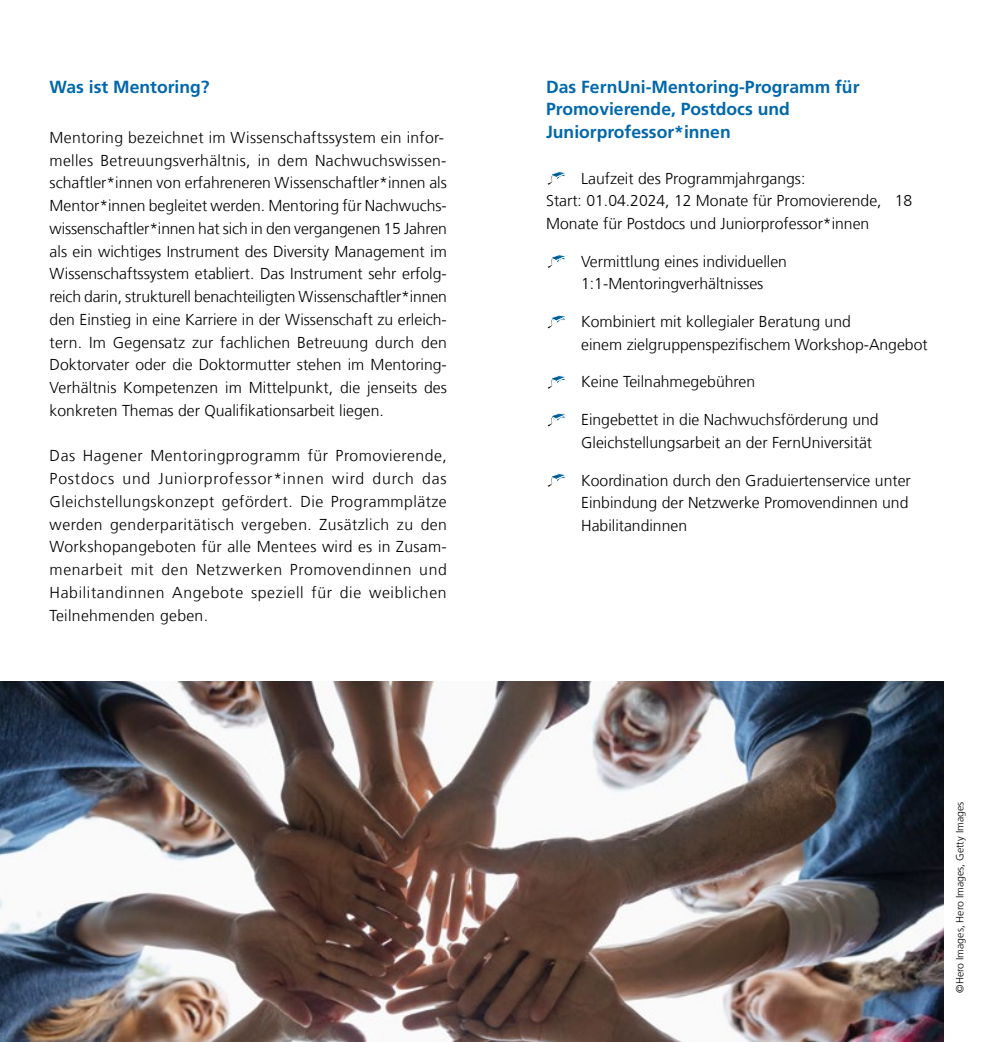
<style>
.page{position:relative;width:993px;height:1042px;background:#fff}
.page>*{position:absolute;margin:0;border:0;box-sizing:border-box;transform-origin:0 0}
.Text{font:700 17.5px "Frutiger LT Com";color:#0068ac}
.Text-2{font:300 15.75px/22.8px "Frutiger LT Com";color:#000}
.Text-3{font:300 15.75px "Frutiger LT Com";letter-spacing:.02em;color:#000}
.Text-4{font:300 10.5px "Frutiger LT Com";color:#000}
</style>
<div class="page">
<img style="left:0;top:681px;width:943px;height:361px">
<svg style="left:547px;top:171px;width:21px;height:14px"></svg>
<svg style="left:547px;top:254px;width:21px;height:14px"></svg>
<svg style="left:547px;top:315px;width:18px;height:14px"></svg>
<svg style="left:547px;top:375px;width:19px;height:14px"></svg>
<svg style="left:547px;top:413px;width:18px;height:14px"></svg>
<svg style="left:547px;top:473px;width:20px;height:14px"></svg>
<p class="Text" style="left:50px;top:76px;width:161px">Was ist Mentoring?</p>
<p class="Text-3" style="left:50px;top:128px;width:396px">Mentoring bezeichnet im Wissenschaftssystem ein infor-</p>
<p class="Text-2" style="left:50px;top:149px;width:399px;text-align:justify">melles Betreuungsverhältnis, in dem Nachwuchswissen&shy;schaftler*innen von erfahreneren Wissenschaftler*innen als Mentor*innen begleitet werden. Mentoring für Nachwuchs&shy;wissenschaftler*innen hat sich in den vergangenen 15 Jahren als ein wichtiges Instrument des Diversity Management im Wissenschaftssystem etabliert. Das Instrument sehr erfolg&shy;reich darin, strukturell benachteiligten Wissenschaftler*innen den Einstieg in eine Karriere in der Wissenschaft zu erleich&shy;tern. Im Gegensatz zur fachlichen Betreuung durch den Doktorvater oder die Doktormutter stehen im Mentoring-Verhältnis Kompetenzen im Mittelpunkt, die jenseits des konkreten Themas der Qualifikationsarbeit liegen.</p>
<p class="Text-2" style="left:50px;top:445px;width:399px;text-align:justify">Das Hagener Mentoringprogramm für Promovierende, Postdocs und Juniorprofessor*innen wird durch das Gleichstellungskonzept gefördert. Die Programmplätze werden genderparitätisch vergeben. Zusätzlich zu den Workshopangeboten für alle Mentees wird es in Zusam&shy;menarbeit mit den Netzwerken Promovendinnen und Habilitandinnen Angebote speziell für die weiblichen Teilnehmenden geben.</p>
<p class="Text" style="left:546px;top:76px;width:315px">Das FernUni-Mentoring-Programm für</p>
<p class="Text" style="left:546px;top:99px;width:245px">Promovierende, Postdocs und</p>
<p class="Text" style="left:546px;top:122px;width:186px">Juniorprofessor*innen</p>
<p class="Text-2" style="left:546px;top:167px;width:367px;text-indent:35px">Laufzeit des Programmjahrgangs:<br>Start: 01.04.2024, 12 Monate für Promovierende, 18<br>Monate für Postdocs und Juniorprofessor*innen</p>
<p class="Text-2" style="left:581px;top:250px;width:207px">Vermittlung eines individuellen<br>1:1-Mentoringverhältnisses</p>
<p class="Text-2" style="left:581px;top:310px;width:348px">Kombiniert mit kollegialer Beratung und<br>einem zielgruppenspezifischem Workshop-Angebot</p>
<p class="Text-2" style="left:581px;top:371px;width:175px">Keine Teilnahmegebühren</p>
<p class="Text-2" style="left:581px;top:408px;width:299px">Eingebettet in die Nachwuchsförderung und<br>Gleichstellungsarbeit an der FernUniversität</p>
<p class="Text-2" style="left:581px;top:469px;width:331px">Koordination durch den Graduiertenservice unter<br>Einbindung der Netzwerke Promovendinnen und<br>Habilitandinnen</p>
<p class="Text-4" style="left:953px;top:992px;width:192px;rotate:-90deg">©Hero Images, Hero Images, Getty Images</p>
</div>
